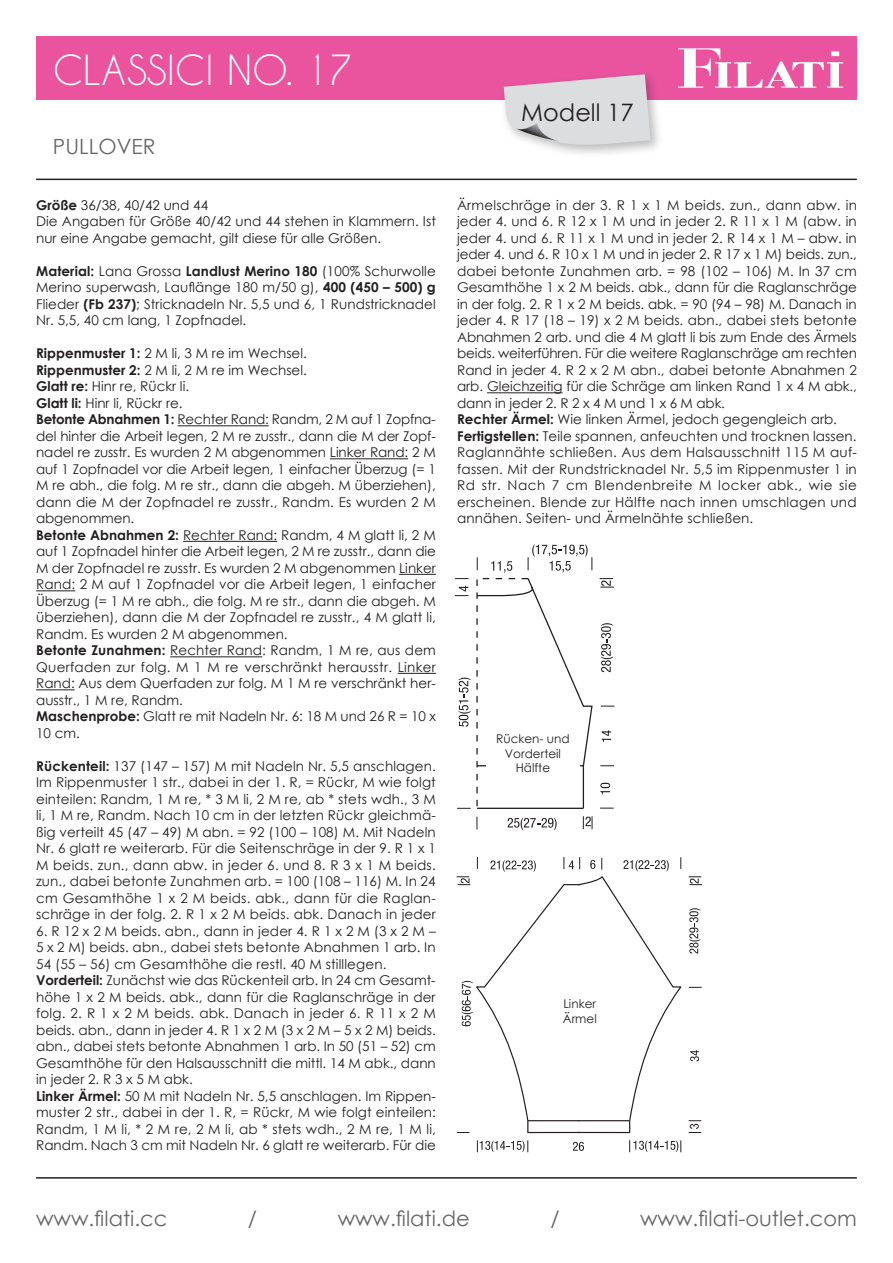
<style>
.page{position:relative;width:893px;height:1263px;background:#fff}
.page>*{position:absolute;margin:0;border:0;box-sizing:border-box;transform-origin:0 0}
.t1{font:39px "Caviar Dreams";color:#fff}
.t2{font:24px "Century Gothic";color:#231f20}
.t3{font:21px "Century Gothic";color:#67676a}
.t4{font:13.5px/16.5px "Century Gothic";color:#231f20}
.t5{font:12px/14.4px "Century Gothic";color:#231f20}
.s1{font-weight:700}
</style>
<div class="page">
<hr style="left:36px;top:1177px;width:821px;height:1px;background:#231f20">
<hr style="left:36px;top:179px;width:821px;height:1px;background:#231f20">
<div style="left:36px;top:36px;width:821px;height:64px;background:#ea549f"></div>
<svg style="left:678px;top:48px;width:165px;height:40px"></svg>
<div style="left:499px;top:70px;width:165px;height:88px;background:#231f20;opacity:.3"></div>
<svg style="left:504px;top:74px;width:147px;height:76px;background:#dcced7"></svg>
<hr style="left:178px;top:425px;width:91px;height:1px;background:#231f20">
<hr style="left:330px;top:458px;width:78px;height:1px;background:#231f20">
<hr style="left:183px;top:541px;width:94px;height:1px;background:#231f20">
<hr style="left:399px;top:574px;width:37px;height:1px;background:#231f20">
<hr style="left:36px;top:590px;width:39px;height:1px;background:#231f20">
<hr style="left:170px;top:656px;width:92px;height:1px;background:#231f20">
<hr style="left:398px;top:673px;width:38px;height:1px;background:#231f20">
<hr style="left:36px;top:689px;width:39px;height:1px;background:#231f20">
<hr style="left:487px;top:392px;width:75px;height:1px;background:#231f20">
<svg style="left:689px;top:987px;width:13px;height:1px"></svg>
<svg style="left:573px;top:1142px;width:11px;height:9px"></svg>
<svg style="left:690px;top:1050px;width:9px;height:11px"></svg>
<svg style="left:629px;top:1140px;width:52px;height:12px"></svg>
<svg style="left:689px;top:1120px;width:12px;height:13px"></svg>
<svg style="left:689px;top:908px;width:11px;height:45px"></svg>
<svg style="left:689px;top:876px;width:13px;height:9px"></svg>
<svg style="left:477px;top:1140px;width:51px;height:12px"></svg>
<svg style="left:456px;top:857px;width:226px;height:277px"></svg>
<div style="left:556px;top:999px;width:47px;height:37px;background:#fff"></div>
<svg style="left:600px;top:808px;width:14px;height:1px"></svg>
<svg style="left:476px;top:817px;width:1px;height:12px"></svg>
<svg style="left:600px;top:765px;width:14px;height:1px"></svg>
<svg style="left:601px;top:706px;width:13px;height:1px"></svg>
<svg style="left:508px;top:818px;width:49px;height:12px"></svg>
<svg style="left:601px;top:623px;width:12px;height:49px"></svg>
<svg style="left:602px;top:730px;width:9px;height:12px"></svg>
<svg style="left:583px;top:816px;width:10px;height:13px"></svg>
<svg style="left:600px;top:783px;width:10px;height:11px"></svg>
<svg style="left:455px;top:545px;width:138px;height:264px"></svg>
<svg style="left:600px;top:578px;width:14px;height:10px"></svg>
<div style="left:486px;top:734px;width:93px;height:39px;background:#fff"></div>
<h1 class="t1" style="left:53px;top:47px;width:301px">CLASSICI NO. 17</h1>
<h3 class="t3" style="left:53px;top:131px;width:104px">PULLOVER</h3>
<p class="t4" style="left:36px;top:197px;width:401px"><span class="s1">Größe</span> 36/38, 40/42 und 44<br>Die Angaben für Größe 40/42 und 44 stehen in Klammern. Ist nur eine Angabe gemacht, gilt diese für alle Größen.</p>
<p class="t4" style="left:36px;top:263px;width:401px;text-align:justify"><span class="s1">Material:</span> Lana Grossa <span class="s1">Landlust Merino 180</span> (100% Schurwolle Merino superwash, Lauflänge 180 m/50 g), <span class="s1">400 (450 – 500) g </span>Flieder <span class="s1">(Fb 237)</span>; Stricknadeln Nr. 5,5 und 6, 1 Rundstricknadel Nr. 5,5, 40 cm lang, 1 Zopfnadel.</p>
<p class="t4" style="left:36px;top:345px;width:401px"><span class="s1">Rippenmuster 1:</span> 2 M li, 3 M re im Wechsel.<br><span class="s1">Rippenmuster 2:</span> 2 M li, 2 M re im Wechsel.<br><span class="s1">Glatt re:</span> Hinr re, Rückr li.<br><span class="s1">Glatt li:</span> Hinr li, Rückr re.<br><span class="s1">Betonte Abnahmen 1:</span> Rechter Rand: Randm, 2 M auf 1 Zopfna&shy;del hinter die Arbeit legen, 2 M re zusstr., dann die M der Zopf&shy;nadel re zusstr. Es wurden 2 M abgenommen Linker Rand: 2 M auf 1 Zopfnadel vor die Arbeit legen, 1 einfacher Überzug (= 1<br>M re abh., die folg. M re str., dann die abgeh. M überziehen), dann die M der Zopfnadel re zusstr., Randm. Es wurden 2 M abgenommen.<br><span class="s1">Betonte Abnahmen 2:</span> Rechter Rand: Randm, 4 M glatt li, 2 M auf 1 Zopfnadel hinter die Arbeit legen, 2 M re zusstr., dann die M der Zopfnadel re zusstr. Es wurden 2 M abgenommen Linker Rand: 2 M auf 1 Zopfnadel vor die Arbeit legen, 1 einfacher Überzug (= 1 M re abh., die folg. M re str., dann die abgeh. M überziehen), dann die M der Zopfnadel re zusstr., 4 M glatt li, Randm. Es wurden 2 M abgenommen.<br><span class="s1">Betonte Zunahmen:</span> Rechter Rand: Randm, 1 M re, aus dem Querfaden zur folg. M 1 M re verschränkt herausstr. Linker Rand: Aus dem Querfaden zur folg. M 1 M re verschränkt her&shy;ausstr., 1 M re, Randm.<br><span class="s1">Maschenprobe:</span> Glatt re mit Nadeln Nr. 6: 18 M und 26 R = 10 x 10 cm.</p>
<p class="t4" style="left:36px;top:758px;width:401px;text-align:justify"><span class="s1">Rückenteil:</span> 137 (147 – 157) M mit Nadeln Nr. 5,5 anschlagen.<br>Im Rippenmuster 1 str., dabei in der 1. R, = Rückr, M wie folgt einteilen: Randm, 1 M re, * 3 M li, 2 M re, ab * stets wdh., 3 M li, 1 M re, Randm. Nach 10 cm in der letzten Rückr gleichmä&shy;ßig verteilt 45 (47 – 49) M abn. = 92 (100 – 108) M. Mit Nadeln Nr. 6 glatt re weiterarb. Für die Seitenschräge in der 9. R 1 x 1<br>M beids. zun., dann abw. in jeder 6. und 8. R 3 x 1 M beids. zun., dabei betonte Zunahmen arb. = 100 (108 – 116) M. In 24 cm Gesamthöhe 1 x 2 M beids. abk., dann für die Raglan&shy;schräge in der folg. 2. R 1 x 2 M beids. abk. Danach in jeder</p>
<p class="t4" style="left:36px;top:923px;width:401px">6. R 12 x 2 M beids. abn., dann in jeder 4. R 1 x 2 M (3 x 2 M – 5 x 2 M) beids. abn., dabei stets betonte Abnahmen 1 arb. In 54 (55 – 56) cm Gesamthöhe die restl. 40 M stilllegen.<br><span class="s1">Vorderteil:</span> Zunächst wie das Rückenteil arb. In 24 cm Gesamt&shy;höhe 1 x 2 M beids. abk., dann für die Raglanschräge in der folg. 2. R 1 x 2 M beids. abk. Danach in jeder 6. R 11 x 2 M beids. abn., dann in jeder 4. R 1 x 2 M (3 x 2 M – 5 x 2 M) beids. abn., dabei stets betonte Abnahmen 1 arb. In 50 (51 – 52) cm Gesamthöhe für den Halsausschnitt die mittl. 14 M abk., dann in jeder 2. R 3 x 5 M abk.<br><span class="s1">Linker Ärmel:</span> 50 M mit Nadeln Nr. 5,5 anschlagen. Im Rippen&shy;muster 2 str., dabei in der 1. R, = Rückr, M wie folgt einteilen:<br>Randm, 1 M li, * 2 M re, 2 M li, ab * stets wdh., 2 M re, 1 M li, Randm. Nach 3 cm mit Nadeln Nr. 6 glatt re weiterarb. Für die</p>
<h2 class="t2" style="left:521px;top:96px;width:114px">Modell 17</h2>
<p class="t4" style="left:457px;top:197px;width:401px">Ärmelschräge in der 3. R 1 x 1 M beids. zun., dann abw. in jeder 4. und 6. R 12 x 1 M und in jeder 2. R 11 x 1 M (abw. in jeder 4. und 6. R 11 x 1 M und in jeder 2. R 14 x 1 M – abw. in jeder 4. und 6. R 10 x 1 M und in jeder 2. R 17 x 1 M) beids. zun., dabei betonte Zunahmen arb. = 98 (102 – 106) M. In 37 cm Gesamthöhe 1 x 2 M beids. abk., dann für die Raglanschräge in der folg. 2. R 1 x 2 M beids. abk. = 90 (94 – 98) M. Danach in jeder 4. R 17 (18 – 19) x 2 M beids. abn., dabei stets betonte Abnahmen 2 arb. und die 4 M glatt li bis zum Ende des Ärmels beids. weiterführen. Für die weitere Raglanschräge am rechten Rand in jeder 4. R 2 x 2 M abn., dabei betonte Abnahmen 2 arb. Gleichzeitig für die Schräge am linken Rand 1 x 4 M abk., dann in jeder 2. R 2 x 4 M und 1 x 6 M abk.<br><span class="s1">Rechter Ärmel:</span> Wie linken Ärmel, jedoch gegengleich arb.<br><span class="s1">Fertigstellen:</span> Teile spannen, anfeuchten und trocknen lassen.<br>Raglannähte schließen. Aus dem Halsausschnitt 115 M auf&shy;fassen. Mit der Rundstricknadel Nr. 5,5 im Rippenmuster 1 in Rd str. Nach 7 cm Blendenbreite M locker abk., wie sie erscheinen. Blende zur Hälfte nach innen umschlagen und annähen. Seiten- und Ärmelnähte schließen.</p>
<p class="t5" style="left:496px;top:731px;width:75px;text-align:center">Rücken- und<br>Vorderteil<br>Hälfte</p>
<p class="t5" style="left:563px;top:996px;width:35px">Linker<br>Ärmel</p>
<h3 class="t3" style="left:36px;top:1204px;width:133px">www.filati.cc</h3>
<h3 class="t3" style="left:248px;top:1204px;width:11px">/</h3>
<h3 class="t3" style="left:338px;top:1204px;width:134px">www.filati.de</h3>
<h3 class="t3" style="left:550px;top:1204px;width:11px">/</h3>
<h3 class="t3" style="left:640px;top:1204px;width:218px">www.filati-outlet.com</h3>
</div>
